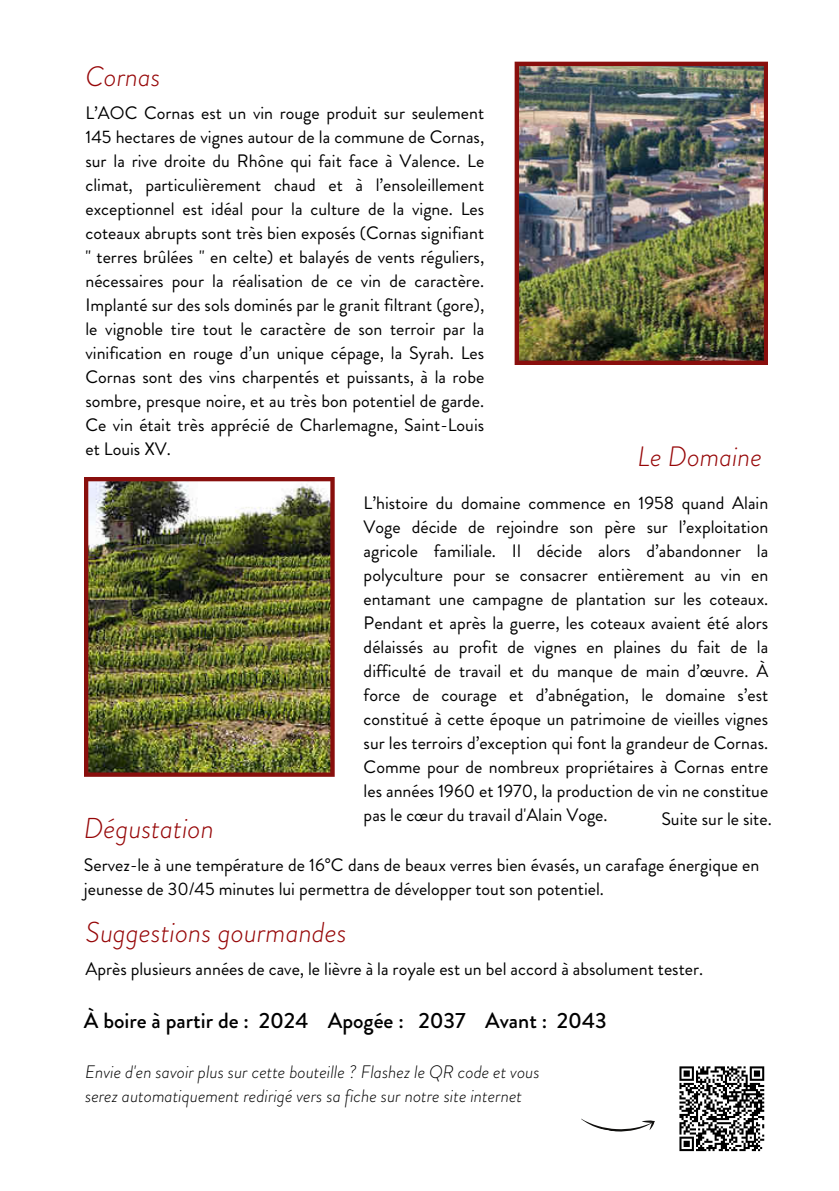
<style>
.page{position:relative;width:839px;height:1191px;background:#fff}
.page>*{position:absolute;margin:0;border:0;box-sizing:border-box;transform-origin:0 0}
.t1{font:italic 300 28.8px "Brandon Grotesque";color:#960607}
.t2{font:italic 300 28px "Brandon Grotesque";color:#960607}
.t3{font:500 22px "Brandon Grotesque";color:#000}
.t4{font:18px/24px "Brandon Grotesque";color:#000;text-align:justify}
.t5{font:italic 300 18px/24px "Brandon Grotesque";color:#000}
</style>
<div class="page">
<svg style="left:581px;top:1119px;width:74px;height:13px"></svg>
<img style="left:514px;top:62px;width:254px;height:303px">
<img style="left:84px;top:477px;width:251px;height:300px">
<svg style="left:679px;top:1066px;width:86px;height:86px"></svg>
<h2 class="t2" style="left:85px;top:57px;width:76px">Cornas</h2>
<p class="t4" style="left:85px;top:101px;width:400px">L’AOC Cornas est un vin rouge produit sur seulement 145 hectares de vignes autour de la commune de Cornas, sur la rive droite du Rhône qui fait face à Valence. Le climat, particulièrement chaud et à l’ensoleillement exceptionnel est idéal pour la culture de la vigne. Les coteaux abrupts sont très bien exposés (Cornas signifiant " terres brûlées " en celte) et balayés de vents réguliers, nécessaires pour la réalisation de ce vin de caractère.<br>Implanté sur des sols dominés par le granit filtrant (gore), le vignoble tire tout le caractère de son terroir par la vinification en rouge d’un unique cépage, la Syrah. Les Cornas sont des vins charpentés et puissants, à la robe sombre, presque noire, et au très bon potentiel de garde.<br>Ce vin était très apprécié de Charlemagne, Saint-Louis et Louis XV.</p>
<h2 class="t2" style="left:637px;top:438px;width:126px">Le Domaine</h2>
<h1 class="t1" style="left:84px;top:808px;width:131px">Dégustation</h1>
<p class="t4" style="left:363px;top:491px;width:406px">L’histoire du domaine commence en 1958 quand Alain Voge décide de rejoindre son père sur l’exploitation agricole familiale. Il décide alors d’abandonner la polyculture pour se consacrer entièrement au vin en entamant une campagne de plantation sur les coteaux.<br>Pendant et après la guerre, les coteaux avaient été alors délaissés au profit de vignes en plaines du fait de la difficulté de travail et du manque de main d’œuvre. À force de courage et d’abnégation, le domaine s’est constitué à cette époque un patrimoine de vieilles vignes sur les terroirs d’exception qui font la grandeur de Cornas.<br>Comme pour de nombreux propriétaires à Cornas entre les années 1960 et 1970, la production de vin ne constitue pas le cœur du travail d'Alain Voge.</p>
<p class="t4" style="left:661px;top:807px;width:112px">Suite sur le site.</p>
<p class="t4" style="left:84px;top:853px;width:677px">Servez-le à une température de 16°C dans de beaux verres bien évasés, un carafage énergique en jeunesse de 30/45 minutes lui permettra de développer tout son potentiel.</p>
<h1 class="t1" style="left:85px;top:913px;width:263px">Suggestions gourmandes</h1>
<p class="t4" style="left:85px;top:957px;width:619px">Après plusieurs années de cave, le lièvre à la royale est un bel accord à absolument tester.</p>
<p class="t3" style="left:84px;top:1005px;width:524px">À boire à partir de : 2024 Apogée : 2037 Avant : 2043</p>
<p class="t5" style="left:85px;top:1060px;width:456px">Envie d'en savoir plus sur cette bouteille ? Flashez le QR code et vous serez automatiquement redirigé vers sa fiche sur notre site internet</p>
</div>
